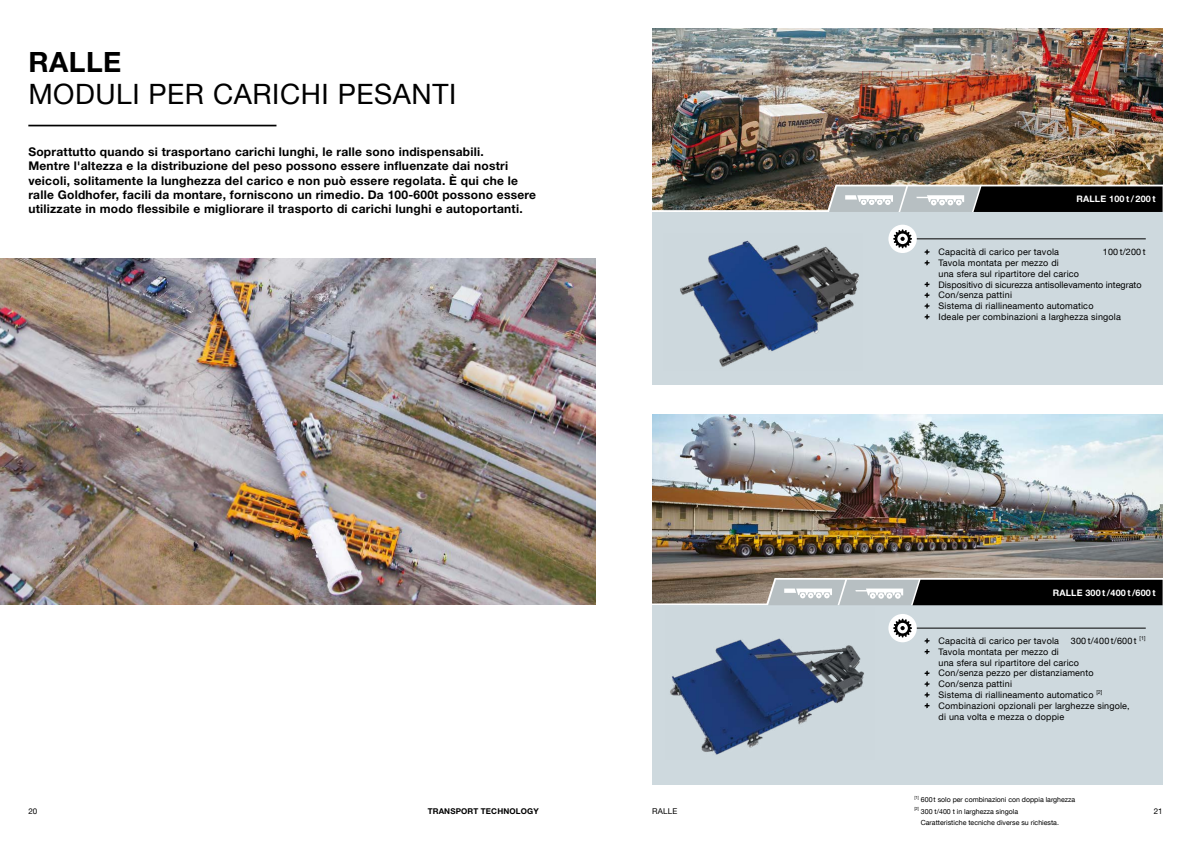
<style>
.page{position:relative;width:1191px;height:842px;background:#fff}
.page>*{position:absolute;margin:0;border:0;box-sizing:border-box;transform-origin:0 0}
.t1{font:28px "Helvetica Neue LT Com";letter-spacing:.02em;color:#000}
.t2{font:700 28px "Helvetica Neue LT Com";letter-spacing:.02em;color:#000}
.t3{font:700 12px/14.4px "Helvetica Neue LT Com";letter-spacing:.02em;color:#000}
.t4{font:9px/10.8px "Helvetica Neue LT Com";letter-spacing:.02em;color:#000}
.t5{font:700 9px "Helvetica Neue LT Com";letter-spacing:.02em;color:#fff}
.t6{font:700 8px "Helvetica Neue LT Com";letter-spacing:.02em;color:#000}
.t7{font:8px "Helvetica Neue LT Com";letter-spacing:.02em;color:#000}
.t8{font:7px/11.3px "Helvetica Neue LT Com";color:#000}
.t9{font:5.4px "Helvetica Neue LT Com";color:#000}
.t10{font:4.2px "Helvetica Neue LT Com";color:#000}
</style>
<div class="page">
<img style="left:0;top:258px;width:595px;height:346px">
<hr style="left:28px;top:125px;width:248px;height:1px;background:#000">
<img style="left:652px;top:415px;width:510px;height:163px">
<img style="left:652px;top:28px;width:510px;height:157px">
<div style="left:885px;top:212px;width:277px;height:173px;background:#ced9de"></div>
<div style="left:885px;top:605px;width:277px;height:179px;background:#ced9de"></div>
<div style="left:652px;top:212px;width:234px;height:173px;background:#ced9de"></div>
<div style="left:652px;top:605px;width:248px;height:179px;background:#ced9de"></div>
<hr style="left:901px;top:238px;width:244px;height:1px;background:#000">
<svg style="left:924px;top:249px;width:5px;height:16px"></svg>
<svg style="left:924px;top:282px;width:5px;height:5px"></svg>
<svg style="left:924px;top:293px;width:5px;height:26px"></svg>
<div style="left:888px;top:225px;width:28px;height:28px;background:#fff;border-radius:50%"></div>
<svg style="left:893px;top:229px;width:19px;height:19px"></svg>
<hr style="left:903px;top:628px;width:242px;height:1px;background:#000">
<svg style="left:924px;top:638px;width:5px;height:5px"></svg>
<svg style="left:924px;top:649px;width:5px;height:5px"></svg>
<svg style="left:924px;top:671px;width:5px;height:26px"></svg>
<svg style="left:924px;top:703px;width:5px;height:5px"></svg>
<div style="left:888px;top:614px;width:28px;height:28px;background:#fff;border-radius:50%"></div>
<svg style="left:893px;top:619px;width:19px;height:18px"></svg>
<svg style="left:652px;top:185px;width:511px;height:27px;background:#65625d"></svg>
<svg style="left:652px;top:578px;width:511px;height:27px;background:#5f5d5a"></svg>
<img style="left:680px;top:240px;width:179px;height:127px">
<img style="left:670px;top:638px;width:194px;height:117px">
<h1 class="t2" style="left:28px;top:44px;width:94px">RALLE</h1>
<h1 class="t1" style="left:28px;top:77px;width:429px">MODULI PER CARICHI PESANTI</h1>
<p class="t3" style="left:28px;top:144px;width:509px">Soprattutto quando si trasportano carichi lunghi, le ralle sono indispensabili.<br>Mentre l'altezza e la distribuzione del peso possono essere influenzate dai nostri veicoli, solitamente la lunghezza del carico e non può essere regolata. È qui che le ralle Goldhofer, facili da montare, forniscono un rimedio. Da 100-600t possono essere utilizzate in modo flessibile e migliorare il trasporto di carichi lunghi e autoportanti.</p>
<p class="t5" style="left:1076px;top:194px;width:81px">RALLE 100 t/ 200 t</p>
<p class="t4" style="left:938px;top:246px;width:122px">Capacità di carico per tavola</p>
<p class="t4" style="left:1102px;top:246px;width:44px">100 t/200 t</p>
<p class="t4" style="left:938px;top:257px;width:204px">Tavola montata per mezzo di<br>una sfera sul ripartitore del carico<br>Dispositivo di sicurezza antisollevamento integrato Con/senza pattini<br>Sistema di riallineamento automatico<br>Ideale per combinazioni a larghezza singola</p>
<p class="t5" style="left:1052px;top:587px;width:104px">RALLE 300 t/400 t/600 t</p>
<p class="t4" style="left:938px;top:635px;width:122px">Capacità di carico per tavola</p>
<p class="t4" style="left:1071px;top:635px;width:67px">300 t/400 t/600 t</p>
<p class="t9" style="left:1139px;top:634px;width:8px">[1]</p>
<p class="t4" style="left:938px;top:646px;width:156px">Tavola montata per mezzo di<br>una sfera sul ripartitore del carico<br>Con/senza pezzo per distanziamento<br>Con/senza pattini<br>Sistema di riallineamento automatico</p>
<p class="t9" style="left:1096px;top:688px;width:8px">[2]</p>
<p class="t4" style="left:938px;top:700px;width:193px">Combinazioni opzionali per larghezze singole, di una volta e mezza o doppie</p>
<p class="t10" style="left:914px;top:795px;width:6px">[1]</p>
<p class="t8" style="left:921px;top:794px;width:156px">600t solo per combinazioni con doppia larghezza</p>
<p class="t10" style="left:914px;top:806px;width:6px">[2]</p>
<p class="t8" style="left:920px;top:805px;width:140px">300 t/400 t in larghezza singola<br>Caratteristiche tecniche diverse su richiesta.</p>
<p class="t7" style="left:28px;top:806px;width:10px">20</p>
<p class="t6" style="left:428px;top:806px;width:113px">TRANSPORT TECHNOLOGY</p>
<p class="t7" style="left:652px;top:806px;width:27px">RALLE</p>
<p class="t7" style="left:1153px;top:806px;width:10px">21</p>
</div>
